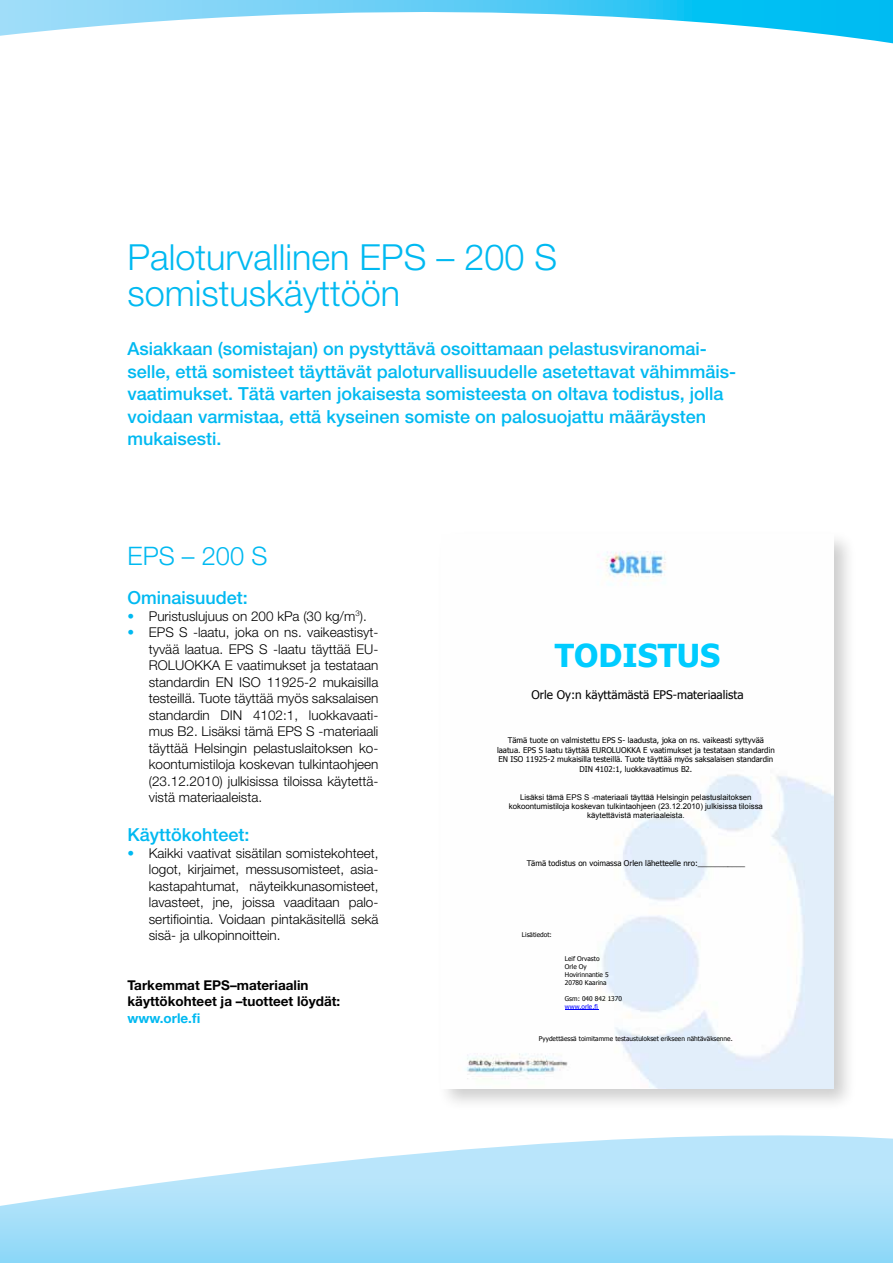
<style>
.page{position:relative;width:893px;height:1263px;background:#fff}
.page>*{position:absolute;margin:0;border:0;box-sizing:border-box;transform-origin:0 0}
.t1{font:300 36px/36px "Helvetica Neue";color:#00b9f1}
.t2{font:700 31.5px "Tahoma";color:#0cf}
.t3{font:300 25.5px "Helvetica Neue";color:#00b9f1}
.t4{font:500 18px/22.5px "Helvetica Neue";color:#00b9f1}
.t5{font:300 13.5px/16.5px "Helvetica Neue";color:#000;text-align:justify}
.t6{font:700 13.5px/16.5px "Helvetica Neue";color:#000}
.t7{font:700 13.5px "Helvetica Neue";color:#00b9f1}
.t8{font:11.85px "Tahoma";color:#000}
.t9{font:7.95px/9.6px "Tahoma";color:#000;text-align:center}
.t10{font:7.95px/9.1px "Arial";color:#000;text-align:center}
.t11{font:6.6px/7.9px "Tahoma";color:#000}
.t12{font:6.6px "Tahoma";color:#00f}
.s1{color:#00b9f1}
</style>
<div class="page">
<svg style="left:0;top:1135px;width:893px;height:128px"></svg>
<svg style="left:0;top:0;width:893px;height:43px"></svg>
<div style="left:437px;top:529px;width:420px;height:582px;background:#000;opacity:.2"></div>
<img style="left:442px;top:535px;width:391px;height:554px">
<hr style="left:565px;top:1009px;width:33px;height:1px;background:#00f">
<h1 class="t1" style="left:128px;top:238px;width:431px">Paloturvallinen EPS – 200 S somistuskäyttöön</h1>
<p class="t4" style="left:128px;top:337px;width:610px">Asiakkaan (somistajan) on pystyttävä osoittamaan pelastusviranomai&shy;selle, että somisteet täyttävät paloturvallisuudelle asetettavat vähimmäis&shy;vaatimukset. Tätä varten jokaisesta somisteesta on oltava todistus, jolla voidaan varmistaa, että kyseinen somiste on palosuojattu määräysten mukaisesti.</p>
<h3 class="t3" style="left:128px;top:541px;width:141px">EPS – 200 S</h3>
<h3 class="t4" style="left:128px;top:587px;width:122px">Ominaisuudet:</h3>
<p class="t5" style="left:128px;top:608px;width:241px"><span class="s1">•</span> Puristuslujuus on 200 kPa (30 kg/m<sup>3</sup>).</p>
<p class="t5" style="left:149px;top:624px;width:231px;text-indent:-21px"><span class="s1">•</span> EPS S -laatu, joka on ns. vaikeastisyt&shy;tyvää laatua. EPS S -laatu täyttää EU-ROLUOKKA E vaatimukset ja testataan standardin EN ISO 11925-2 mukaisilla testeillä. Tuote täyttää myös saksalaisen standardin DIN 4102:1, luokkavaati&shy;mus B2. Lisäksi tämä EPS S -materiaali täyttää Helsingin pelastuslaitoksen ko&shy;koontumistiloja koskevan tulkintaohjeen (23.12.2010) julkisissa tiloissa käytettä&shy;vistä materiaaleista.</p>
<h3 class="t4" style="left:128px;top:824px;width:124px">Käyttökohteet:</h3>
<p class="t5" style="left:149px;top:845px;width:231px;text-indent:-21px"><span class="s1">•</span> Kaikki vaativat sisätilan somistekohteet, logot, kirjaimet, messusomisteet, asia&shy;kastapahtumat, näyteikkunasomisteet, lavasteet, jne, joissa vaaditaan palo&shy;sertifiointia. Voidaan pintakäsitellä sekä sisä- ja ulkopinnoittein.</p>
<p class="t6" style="left:128px;top:976px;width:214px">Tarkemmat EPS–materiaalin käyttökohteet ja –tuotteet löydät:</p>
<p class="t7" style="left:128px;top:1010px;width:74px">www.orle.fi</p>
<h2 class="t2" style="left:555px;top:633px;width:167px">TODISTUS</h2>
<p class="t8" style="left:531px;top:687px;width:214px">Orle Oy:n käyttämästä EPS-materiaalista</p>
<p class="t9" style="left:497px;top:735px;width:279px">Tämä tuote on valmistettu EPS S- laadusta, joka on ns. vaikeasti syttyvää laatua. EPS S laatu täyttää EUROLUOKKA E vaatimukset ja testataan standardin EN ISO 11925-2 mukaisilla testeillä. Tuote täyttää myös saksalaisen standardin DIN 4102:1, luokkavaatimus B2.</p>
<p class="t10" style="left:509px;top:792px;width:256px">Lisäksi tämä EPS S -materiaali täyttää Helsingin pelastuslaitoksen kokoontumistiloja koskevan tulkintaohjeen (23.12.2010) julkisissa tiloissa käytettävistä materiaaleista.</p>
<p class="t9" style="left:527px;top:857px;width:220px">Tämä todistus on voimassa Orlen lähetteelle nro:___________</p>
<p class="t11" style="left:522px;top:931px;width:32px">Lisätiedot:</p>
<p class="t11" style="left:565px;top:954px;width:45px">Leif Orvasto<br>Orle Oy<br>Hovirinnantie 5<br>20780 Kaarina</p>
<p class="t11" style="left:565px;top:994px;width:59px">Gsm: 040 842 1370</p>
<p class="t12" style="left:565px;top:1002px;width:35px">www.orle.fi</p>
<p class="t11" style="left:539px;top:1034px;width:195px">Pyydettäessä toimitamme testaustulokset erikseen nähtäväksenne.</p>
</div>
